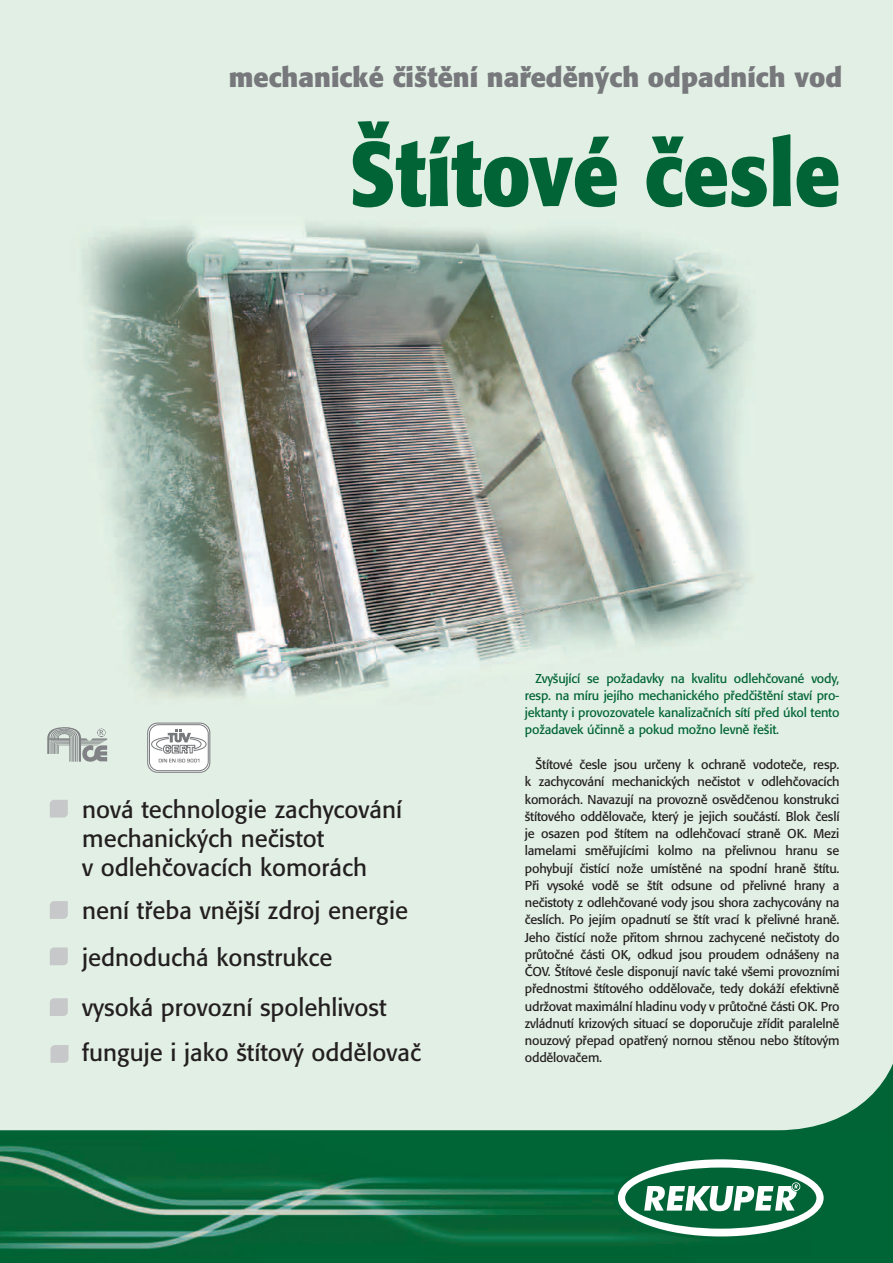
<style>
.page{position:relative;width:893px;height:1263px;background:#fff}
.page>*{position:absolute;margin:0;border:0;box-sizing:border-box;transform-origin:0 0}
.t1{font:700 90px "Formata";color:#006436;scale:.9 1}
.t2{font:700 27px "Formata";color:#76787b}
.t3{font:24px/28.8px "Formata";color:#231f20}
.t4{font:12.75px/17.2px "Formata";letter-spacing:-.015em;color:#231f20;text-align:justify}
.t5{font:12.75px/17.2px "Formata";letter-spacing:-.015em;color:#006436;text-align:justify}
</style>
<div class="page">
<img style="left:0;top:0;width:893px;height:1027px">
<div style="left:0;top:1027px;width:893px;height:104px;background:#e2efe4"></div>
<img style="left:0;top:1131px;width:893px;height:132px">
<div style="left:613px;top:1156px;width:215px;height:83px;background:#006436;border-radius:50%"></div>
<svg style="left:618px;top:1159px;width:206px;height:77px"></svg>
<svg style="left:50px;top:800px;width:18px;height:17px"></svg>
<svg style="left:50px;top:901px;width:18px;height:18px"></svg>
<svg style="left:50px;top:947px;width:18px;height:18px"></svg>
<svg style="left:50px;top:998px;width:18px;height:18px"></svg>
<svg style="left:47px;top:727px;width:60px;height:35px;background:#b6beb9"></svg>
<div style="left:148px;top:723px;width:62px;height:49px;background:#fff;border-radius:10px"></div>
<div style="left:148px;top:723px;width:62px;height:49px;border:1px solid #76787b;border-radius:10px"></div>
<div style="left:149px;top:724px;width:59px;height:47px;border:1px solid #76787b;border-radius:9px"></div>
<svg style="left:151px;top:730px;width:55px;height:32px"></svg>
<svg style="left:51px;top:1045px;width:18px;height:18px"></svg>
<h2 class="t2" style="left:229px;top:59px;width:615px">mechanické čištění naředěných odpadních vod</h2>
<h1 class="t1" style="left:348px;top:114px;width:548px">Štítové česle</h1>
<h3 class="t3" style="left:82px;top:794px;width:321px">nová technologie zachycování mechanických nečistot<br>v odlehčovacích komorách</h3>
<h3 class="t3" style="left:82px;top:887px;width:327px;line-height:46.3px">není třeba vnější zdroj energie jednoduchá konstrukce</h3>
<h3 class="t3" style="left:82px;top:985px;width:340px;line-height:45px">vysoká provozní spolehlivost funguje i jako štítový oddělovač</h3>
<p class="t5" style="left:525px;top:669px;width:316px;text-indent:11px">Zvyšující se požadavky na kvalitu odlehčované vody, resp. na míru jejího mechanického předčištění staví pro&shy;jektanty i provozovatele kanalizačních sítí před úkol tento požadavek účinně a pokud možno levně řešit.</p>
<p class="t4" style="left:525px;top:755px;width:316px;text-indent:11px">Štítové česle jsou určeny k ochraně vodoteče, resp. k zachycování mechanických nečistot v odlehčovacích komorách. Navazují na provozně osvědčenou konstrukci štítového oddělovače, který je jejich součástí. Blok česlí je osazen pod štítem na odlehčovací straně OK. Mezi lamelami směřujícími kolmo na přelivnou hranu se pohybují čistící nože umístěné na spodní hraně štítu.<br>Při vysoké vodě se štít odsune od přelivné hrany a nečistoty z odlehčované vody jsou shora zachycovány na česlích. Po jejím opadnutí se štít vrací k přelivné hraně.<br>Jeho čistící nože přitom shrnou zachycené nečistoty do průtočné části OK, odkud jsou proudem odnášeny na ČOV. Štítové česle disponují navíc také všemi provozními přednostmi štítového oddělovače, tedy dokáží efektivně udržovat maximální hladinu vody v průtočné části OK. Pro zvládnutí krizových situací se doporučuje zřídit paralelně nouzový přepad opatřený nornou stěnou nebo štítovým oddělovačem.</p>
</div>
